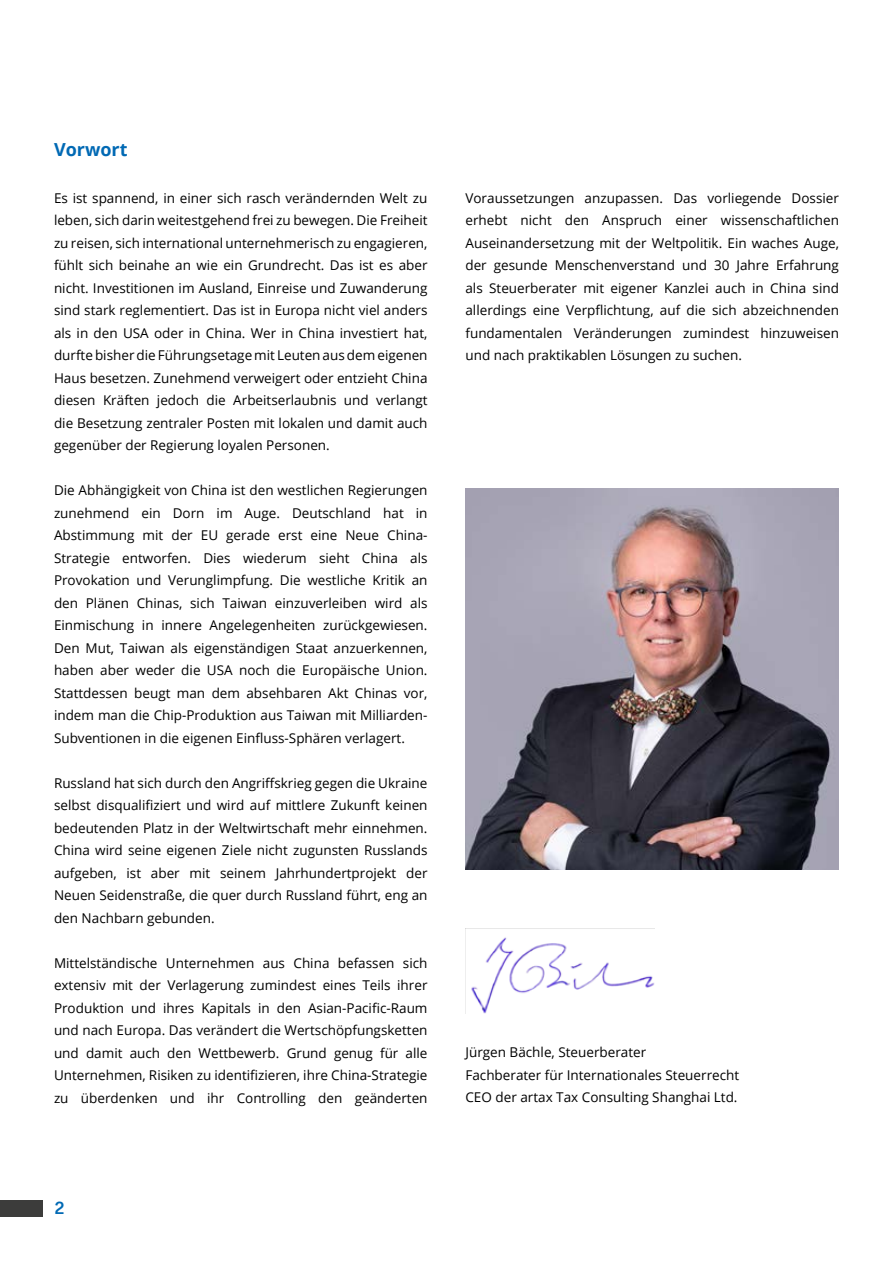
<style>
.page{position:relative;width:893px;height:1263px;background:#fff}
.page>*{position:absolute;margin:0;border:0;box-sizing:border-box;transform-origin:0 0}
.t1{font:700 18px "Open Sans";color:#0069b4}
.t2{font:700 18px "Grantha Sangam MN";color:#0069b4}
.t3{font:13.5px/22.5px "Open Sans";color:#000;text-align:justify}
</style>
<div class="page">
<div style="left:0;top:1200px;width:43px;height:17px;background:#3c3c3b"></div>
<img style="left:465px;top:929px;width:190px;height:85px">
<img style="left:465px;top:488px;width:374px;height:382px">
<h1 class="t1" style="left:54px;top:137px;width:75px">Vorwort</h1>
<p class="t3" style="left:54px;top:186px;width:375px">Es ist spannend, in einer sich rasch verändernden Welt zu leben, sich darin weitestgehend frei zu bewegen. Die Freiheit zu reisen, sich international unternehmerisch zu engagieren, fühlt sich beinahe an wie ein Grundrecht. Das ist es aber nicht. Investitionen im Ausland, Einreise und Zuwanderung sind stark reglementiert. Das ist in Europa nicht viel anders als in den USA oder in China. Wer in China investiert hat, durfte bisher die Führungsetage mit Leuten aus dem eigenen Haus besetzen. Zunehmend verweigert oder entzieht China diesen Kräften jedoch die Arbeitserlaubnis und verlangt die Besetzung zentraler Posten mit lokalen und damit auch gegenüber der Regierung loyalen Personen.</p>
<p class="t3" style="left:54px;top:479px;width:375px">Die Abhängigkeit von China ist den westlichen Regierungen zunehmend ein Dorn im Auge. Deutschland hat in Abstimmung mit der EU gerade erst eine Neue China-Strategie entworfen. Dies wiederum sieht China als Provokation und Verunglimpfung. Die westliche Kritik an den Plänen Chinas, sich Taiwan einzuverleiben wird als Einmischung in innere Angelegenheiten zurückgewiesen.<br>Den Mut, Taiwan als eigenständigen Staat anzuerkennen, haben aber weder die USA noch die Europäische Union.<br>Stattdessen beugt man dem absehbaren Akt Chinas vor, indem man die Chip-Produktion aus Taiwan mit Milliarden-Subventionen in die eigenen Einfluss-Sphären verlagert.</p>
<p class="t3" style="left:54px;top:771px;width:375px">Russland hat sich durch den Angriffskrieg gegen die Ukraine selbst disqualifiziert und wird auf mittlere Zukunft keinen bedeutenden Platz in der Weltwirtschaft mehr einnehmen.<br>China wird seine eigenen Ziele nicht zugunsten Russlands aufgeben, ist aber mit seinem Jahrhundertprojekt der Neuen Seidenstraße, die quer durch Russland führt, eng an den Nachbarn gebunden.</p>
<p class="t3" style="left:54px;top:951px;width:375px">Mittelständische Unternehmen aus China befassen sich extensiv mit der Verlagerung zumindest eines Teils ihrer Produktion und ihres Kapitals in den Asian-Pacific-Raum und nach Europa. Das verändert die Wertschöpfungsketten und damit auch den Wettbewerb. Grund genug für alle Unternehmen, Risiken zu identifizieren, ihre China-Strategie zu überdenken und ihr Controlling den geänderten</p>
<p class="t3" style="left:465px;top:186px;width:375px">Voraussetzungen anzupassen. Das vorliegende Dossier erhebt nicht den Anspruch einer wissenschaftlichen Auseinandersetzung mit der Weltpolitik. Ein waches Auge, der gesunde Menschenverstand und 30 Jahre Erfahrung als Steuerberater mit eigener Kanzlei auch in China sind allerdings eine Verpflichtung, auf die sich abzeichnenden fundamentalen Veränderungen zumindest hinzuweisen und nach praktikablen Lösungen zu suchen.</p>
<p class="t3" style="left:465px;top:1041px;width:275px;text-align:left">Jürgen Bächle, Steuerberater<br>Fachberater für Internationales Steuerrecht<br>CEO der artax Tax Consulting Shanghai Ltd.</p>
<h1 class="t2" style="left:54px;top:1198px;width:12px">2</h1>
</div>
